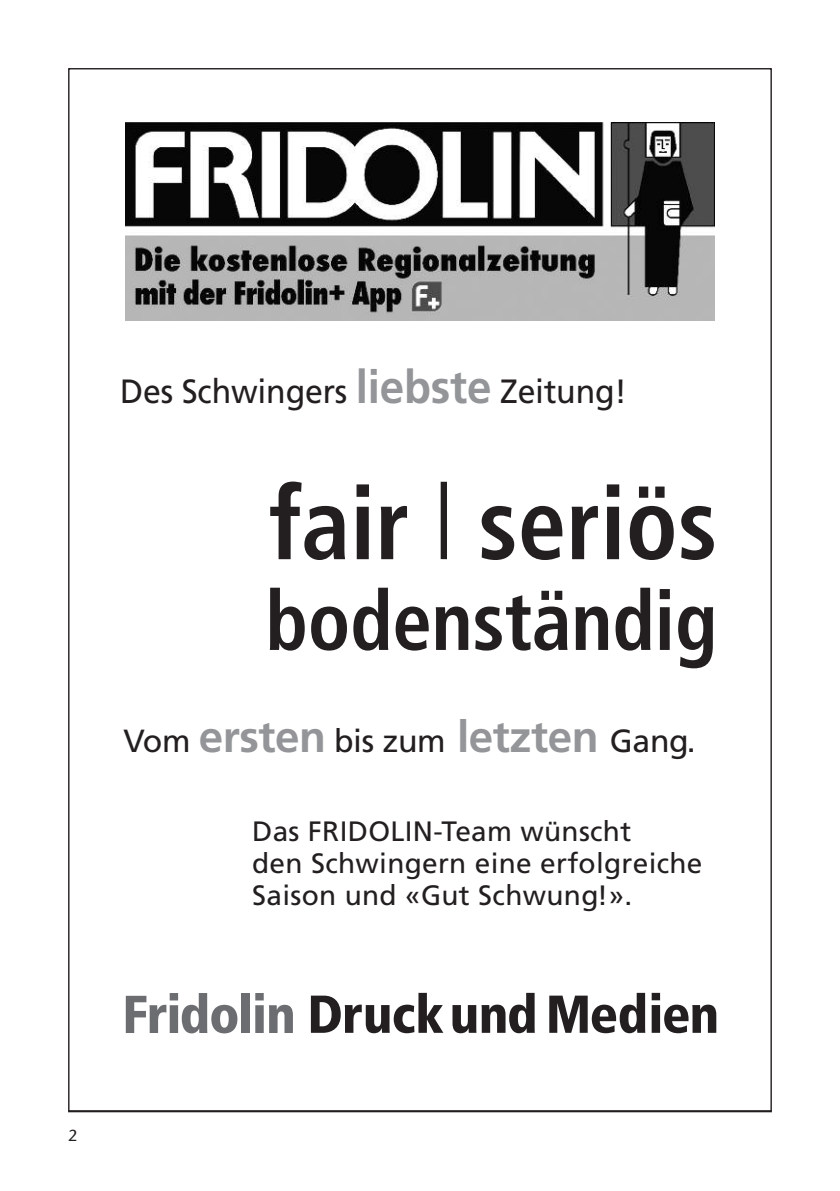
<style>
.page{position:relative;width:840px;height:1191px;background:#fff}
.page>*{position:absolute;margin:0;border:0;box-sizing:border-box;transform-origin:0 0}
.t1{font:700 condensed 101.8px "Frutiger";color:#231f20;scale:.95 1}
.t2{font:700 condensed 83px "Frutiger";letter-spacing:-.005em;color:#231f20;scale:.95 1}
.t3{font:33.6px "Frutiger";letter-spacing:-.005em;color:#231f20;scale:.95 1}
.t4{font:32px "Frutiger";letter-spacing:-.01em;color:#231f20}
.t5{font:28px/32px "Frutiger";letter-spacing:.01em;color:#231f20}
.t6{font:16px "Stone Sans";color:#231f20}
.s1{font-weight:700;font-size:46.2px;color:#939598}
.s2{font-family:"Frutiger BQ";font-weight:300;font-stretch:normal}
.s3{font-weight:700;font-size:44px;color:#939598}
</style>
<div class="page">
<hr style="left:68px;top:1110px;width:703px;height:2px;background:#231f20">
<img style="left:125px;top:122px;width:589px;height:198px">
<svg style="left:311px;top:992px;width:132px;height:41px"></svg>
<svg style="left:452px;top:992px;width:82px;height:41px"></svg>
<svg style="left:549px;top:992px;width:96px;height:41px"></svg>
<svg style="left:651px;top:992px;width:65px;height:41px"></svg>
<svg style="left:126px;top:993px;width:111px;height:40px"></svg>
<div style="left:241px;top:993px;width:9px;height:40px;background:#6c6d70"></div>
<svg style="left:255px;top:993px;width:8px;height:40px"></svg>
<svg style="left:269px;top:1004px;width:24px;height:29px"></svg>
<p class="t3" style="left:120px;top:378px;width:534px">Des Schwingers <span class="s1">liebste</span> Zeitung!</p>
<h1 class="t1" style="left:269px;top:483px;width:473px">fair <span class="s2">l</span> seriös</h1>
<h2 class="t2" style="left:265px;top:587px;width:477px">bodenständig</h2>
<p class="t4" style="left:123px;top:728px;width:573px">Vom <span class="s3">ersten</span> bis zum <span class="s3">letzten</span> Gang.</p>
<p class="t5" style="left:252px;top:817px;width:451px">Das FRIDOLIN-Team wünscht<br>den Schwingern eine erfolgreiche<br>Saison und «Gut Schwung!».</p>
<p class="t6" style="left:68px;top:1128px;width:11px">2</p>
</div>
